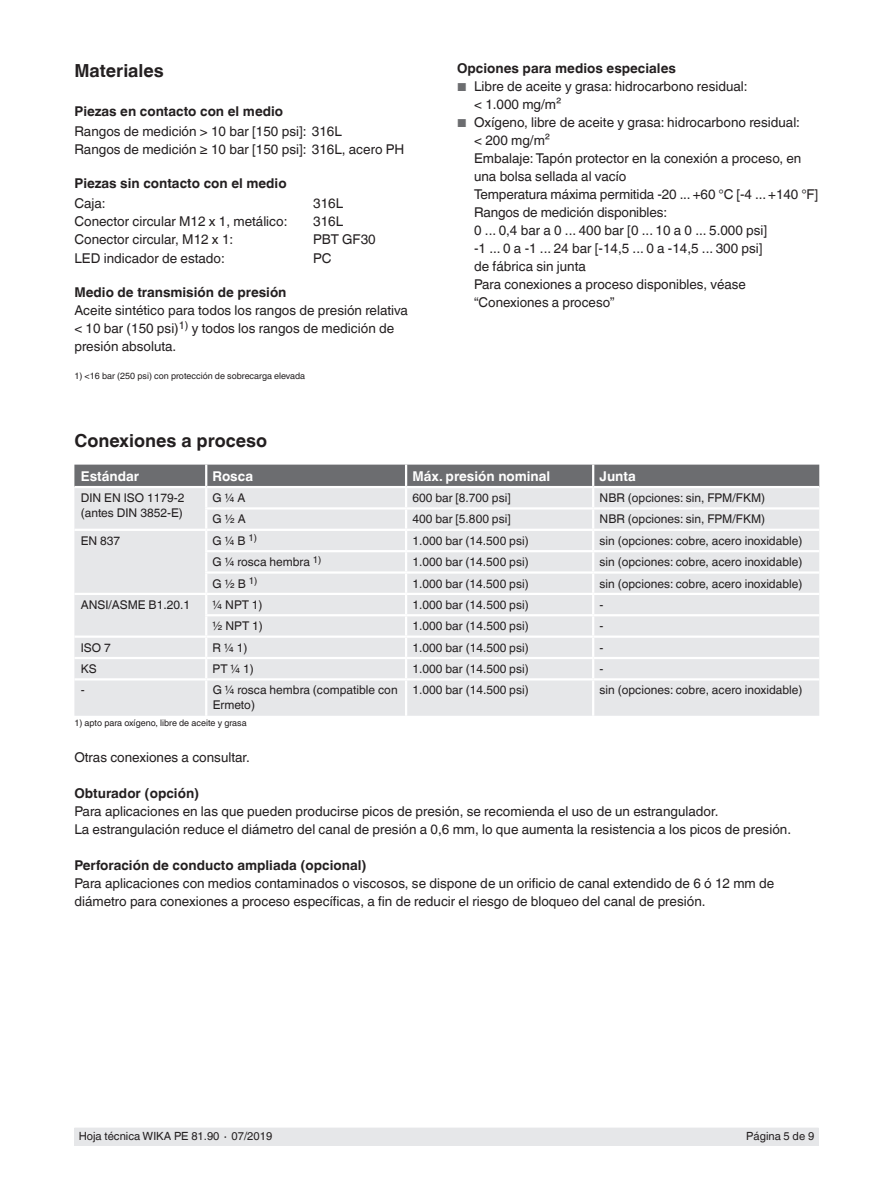
<style>
.page{position:relative;width:893px;height:1188px;background:#fff}
.page>*{position:absolute;margin:0;border:0;box-sizing:border-box;transform-origin:0 0}
.t1{font:700 18px "Helvetica World";color:#231f20}
.t2{font:13.5px/18px "Helvetica World";color:#231f20}
.t3{font:700 13.5px "Helvetica World";color:#231f20}
.t4{font:700 13.5px "Helvetica World";color:#fff}
.t5{font:12px/15px "Helvetica World";color:#231f20}
.t6{font:11.25px "Helvetica World";color:#231f20}
.t7{font:9px "Helvetica World";color:#231f20}
.s1{font-size:11.55px;color:#6c6d70}
</style>
<div class="page">
<div style="left:74px;top:1128px;width:745px;height:17px;background:#e6e7e9"></div>
<div style="left:74px;top:614px;width:745px;height:102px;background:#e6e7e9"></div>
<svg style="left:74px;top:465px;width:745px;height:149px;background:#d7d8da"></svg>
<hr style="left:205px;top:614px;width:201px;height:2px;background:#fff">
<hr style="left:205px;top:616px;width:2px;height:20px;background:#fff">
<hr style="left:406px;top:614px;width:187px;height:2px;background:#fff">
<hr style="left:405px;top:616px;width:2px;height:20px;background:#fff">
<hr style="left:593px;top:614px;width:226px;height:2px;background:#fff">
<hr style="left:592px;top:616px;width:2px;height:20px;background:#fff">
<hr style="left:74px;top:636px;width:132px;height:2px;background:#fff">
<hr style="left:206px;top:636px;width:200px;height:2px;background:#fff">
<hr style="left:406px;top:636px;width:187px;height:2px;background:#fff">
<hr style="left:593px;top:636px;width:226px;height:2px;background:#fff">
<hr style="left:74px;top:657px;width:132px;height:2px;background:#fff">
<hr style="left:206px;top:657px;width:200px;height:2px;background:#fff">
<svg style="left:205px;top:638px;width:2px;height:40px"></svg>
<hr style="left:406px;top:657px;width:187px;height:2px;background:#fff">
<svg style="left:405px;top:638px;width:2px;height:40px"></svg>
<hr style="left:593px;top:657px;width:226px;height:2px;background:#fff">
<svg style="left:592px;top:638px;width:2px;height:40px"></svg>
<hr style="left:74px;top:678px;width:132px;height:3px;background:#fff">
<hr style="left:206px;top:678px;width:200px;height:3px;background:#fff">
<hr style="left:205px;top:681px;width:2px;height:35px;background:#fff">
<hr style="left:406px;top:678px;width:187px;height:3px;background:#fff">
<hr style="left:405px;top:681px;width:2px;height:35px;background:#fff">
<hr style="left:593px;top:678px;width:226px;height:3px;background:#fff">
<hr style="left:592px;top:681px;width:2px;height:35px;background:#fff">
<h1 class="t1" style="left:74px;top:60px;width:91px">Materiales</h1>
<p class="t3" style="left:74px;top:103px;width:210px">Piezas en contacto con el medio</p>
<p class="t2" style="left:74px;top:122px;width:331px">Rangos de medición &gt; 10 bar [150 psi]: 316L<br>Rangos de medición ≥ 10 bar [150 psi]: 316L, acero PH</p>
<p class="t3" style="left:74px;top:176px;width:214px">Piezas sin contacto con el medio</p>
<p class="t2" style="left:74px;top:194px;width:33px">Caja:</p>
<p class="t2" style="left:313px;top:194px;width:32px">316L</p>
<p class="t2" style="left:74px;top:213px;width:215px">Conector circular M12 x 1, metálico:</p>
<p class="t2" style="left:313px;top:213px;width:32px">316L</p>
<p class="t2" style="left:74px;top:231px;width:160px">Conector circular, M12 x 1:</p>
<p class="t2" style="left:313px;top:231px;width:64px">PBT GF30</p>
<p class="t2" style="left:74px;top:249px;width:152px">LED indicador de estado:</p>
<p class="t2" style="left:313px;top:249px;width:20px">PC</p>
<p class="t3" style="left:74px;top:284px;width:214px">Medio de transmisión de presión</p>
<p class="t2" style="left:74px;top:301px;width:335px">Aceite sintético para todos los rangos de presión relativa &lt; 10 bar (150 psi)<sup>1)</sup> y todos los rangos de medición de presión absoluta.</p>
<p class="t7" style="left:74px;top:371px;width:232px">1) &lt;16 bar (250 psi) con protección de sobrecarga elevada</p>
<p class="t3" style="left:457px;top:61px;width:220px">Opciones para medios especiales</p>
<p class="t2" style="left:474px;top:78px;width:275px;text-indent:-17px"><span class="s1">■</span> Libre de aceite y grasa: hidrocarbono residual: &lt; 1.000 mg/m²</p>
<p class="t2" style="left:474px;top:114px;width:346px;text-indent:-17px"><span class="s1">■</span> Oxígeno, libre de aceite y grasa: hidrocarbono residual:<br>&lt; 200 mg/m²<br>Embalaje: Tapón protector en la conexión a proceso, en una bolsa sellada al vacío<br>Temperatura máxima permitida -20 ... +60 °C [-4 ... +140 °F] Rangos de medición disponibles:<br>0 ... 0,4 bar a 0 ... 400 bar [0 ... 10 a 0 ... 5.000 psi]<br>-1 ... 0 a -1 ... 24 bar [-14,5 ... 0 a -14,5 ... 300 psi]<br>de fábrica sin junta<br>Para conexiones a proceso disponibles, véase “Conexiones a proceso”</p>
<h1 class="t1" style="left:74px;top:430px;width:194px">Conexiones a proceso</h1>
<p class="t4" style="left:81px;top:468px;width:60px">Estándar</p>
<p class="t4" style="left:213px;top:468px;width:42px">Rosca</p>
<p class="t4" style="left:412px;top:468px;width:139px">Máx. presión nominal</p>
<p class="t4" style="left:600px;top:468px;width:38px">Junta</p>
<p class="t5" style="left:81px;top:490px;width:105px">DIN EN ISO 1179-2 (antes DIN 3852-E)</p>
<p class="t5" style="left:213px;top:490px;width:34px">G ¼ A</p>
<p class="t5" style="left:412px;top:490px;width:100px">600 bar [8.700 psi]</p>
<p class="t5" style="left:600px;top:490px;width:167px">NBR (opciones: sin, FPM/FKM)</p>
<p class="t5" style="left:213px;top:512px;width:35px">G ½ A</p>
<p class="t5" style="left:412px;top:512px;width:100px">400 bar [5.800 psi]</p>
<p class="t5" style="left:600px;top:512px;width:167px">NBR (opciones: sin, FPM/FKM)</p>
<p class="t5" style="left:81px;top:533px;width:41px">EN 837</p>
<p class="t5" style="left:213px;top:533px;width:46px">G ¼ B <sup>1)</sup></p>
<p class="t5" style="left:412px;top:533px;width:118px">1.000 bar (14.500 psi)</p>
<p class="t5" style="left:600px;top:533px;width:204px">sin (opciones: cobre, acero inoxidable)</p>
<p class="t5" style="left:213px;top:555px;width:110px">G ¼ rosca hembra <sup>1)</sup></p>
<p class="t5" style="left:412px;top:555px;width:118px">1.000 bar (14.500 psi)</p>
<p class="t5" style="left:600px;top:555px;width:204px">sin (opciones: cobre, acero inoxidable)</p>
<p class="t5" style="left:213px;top:576px;width:46px">G ½ B <sup>1)</sup></p>
<p class="t5" style="left:412px;top:576px;width:118px">1.000 bar (14.500 psi)</p>
<p class="t5" style="left:600px;top:576px;width:204px">sin (opciones: cobre, acero inoxidable)</p>
<p class="t5" style="left:81px;top:597px;width:111px">ANSI/ASME B1.20.1</p>
<p class="t5" style="left:213px;top:597px;width:52px">¼ NPT 1)</p>
<p class="t5" style="left:412px;top:597px;width:118px">1.000 bar (14.500 psi)</p>
<p class="t5" style="left:600px;top:597px;width:5px">-</p>
<p class="t5" style="left:213px;top:619px;width:52px">½ NPT 1)</p>
<p class="t5" style="left:412px;top:619px;width:118px">1.000 bar (14.500 psi)</p>
<p class="t5" style="left:600px;top:619px;width:5px">-</p>
<p class="t5" style="left:81px;top:640px;width:31px">ISO 7</p>
<p class="t5" style="left:213px;top:640px;width:36px">R ¼ 1)</p>
<p class="t5" style="left:412px;top:640px;width:118px">1.000 bar (14.500 psi)</p>
<p class="t5" style="left:600px;top:640px;width:5px">-</p>
<p class="t5" style="left:81px;top:661px;width:17px">KS</p>
<p class="t5" style="left:213px;top:661px;width:43px">PT ¼ 1)</p>
<p class="t5" style="left:412px;top:661px;width:118px">1.000 bar (14.500 psi)</p>
<p class="t5" style="left:600px;top:661px;width:5px">-</p>
<p class="t5" style="left:81px;top:683px;width:5px">-</p>
<p class="t5" style="left:213px;top:683px;width:186px">G ¼ rosca hembra (compatible con<br>Ermeto)</p>
<p class="t5" style="left:413px;top:683px;width:118px">1.000 bar (14.500 psi)</p>
<p class="t5" style="left:600px;top:683px;width:204px">sin (opciones: cobre, acero inoxidable)</p>
<p class="t7" style="left:74px;top:718px;width:174px">1) apto para oxígeno, libre de aceite y grasa</p>
<p class="t2" style="left:74px;top:749px;width:177px">Otras conexiones a consultar.</p>
<p class="t3" style="left:74px;top:786px;width:126px">Obturador (opción)</p>
<p class="t2" style="left:74px;top:803px;width:718px">Para aplicaciones en las que pueden producirse picos de presión, se recomienda el uso de un estrangulador.<br>La estrangulación reduce el diámetro del canal de presión a 0,6 mm, lo que aumenta la resistencia a los picos de presión.</p>
<p class="t3" style="left:74px;top:858px;width:294px">Perforación de conducto ampliada (opcional)</p>
<p class="t2" style="left:74px;top:875px;width:701px">Para aplicaciones con medios contaminados o viscosos, se dispone de un orificio de canal extendido de 6 ó 12 mm de diámetro para conexiones a proceso específicas, a fin de reducir el riesgo de bloqueo del canal de presión.</p>
<p class="t6" style="left:79px;top:1130px;width:195px">Hoja técnica WIKA PE 81.90 ∙ 07/2019</p>
<p class="t6" style="left:746px;top:1130px;width:69px">Página 5 de 9</p>
</div>
